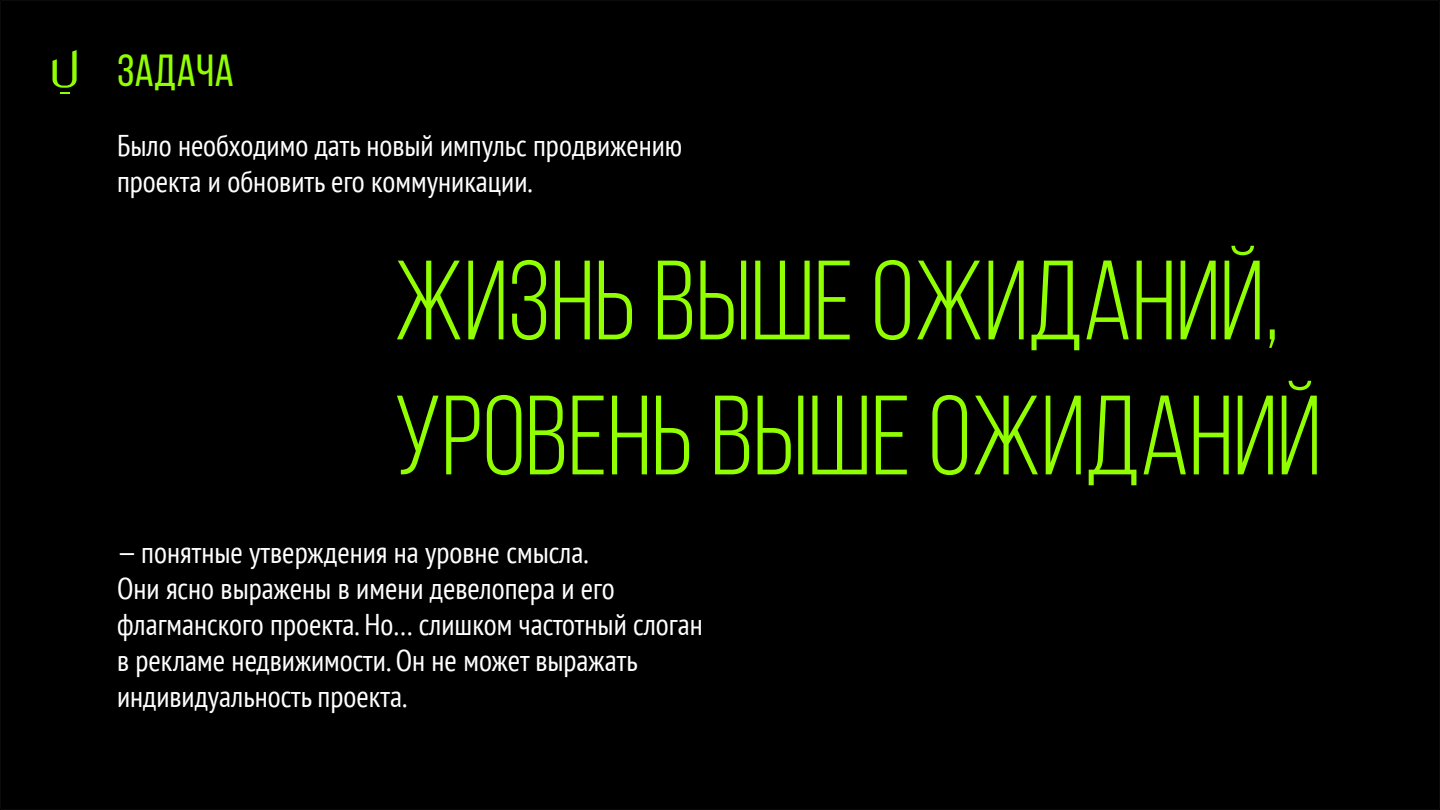
<style>
.page{position:relative;width:1440px;height:810px;background:#fff}
.page>*{position:absolute;margin:0;border:0;box-sizing:border-box;transform-origin:0 0}
.t1{font:112.5px/135px "Bebas Neue";color:#91ff00}
.t2{font:45px "Bebas Neue";letter-spacing:.01em;color:#91ff00}
.t3{font:condensed 30px/36px "PT Sans";color:#fff}
</style>
<div class="page">
<div style="left:0;top:0;width:1440px;height:810px;background:#000;border:1px solid #000"></div>
<svg style="left:53px;top:50px;width:24px;height:43px"></svg>
<h2 class="t2" style="left:117px;top:46px;width:118px">ЗАДАЧА</h2>
<p class="t3" style="left:117px;top:126px;width:567px">Было необходимо дать новый импульс продвижению проекта и обновить его коммуникации.</p>
<h1 class="t1" style="left:394px;top:232px;width:929px">ЖИЗНЬ ВЫШЕ ОЖИДАНИЙ,<br>УРОВЕНЬ ВЫШЕ ОЖИДАНИЙ</h1>
<p class="t3" style="left:117px;top:534px;width:587px">— понятные утверждения на уровне смысла.<br>Они ясно выражены в имени девелопера и его флагманского проекта. Но… слишком частотный слоган в рекламе недвижимости. Он не может выражать индивидуальность проекта.</p>
</div>
